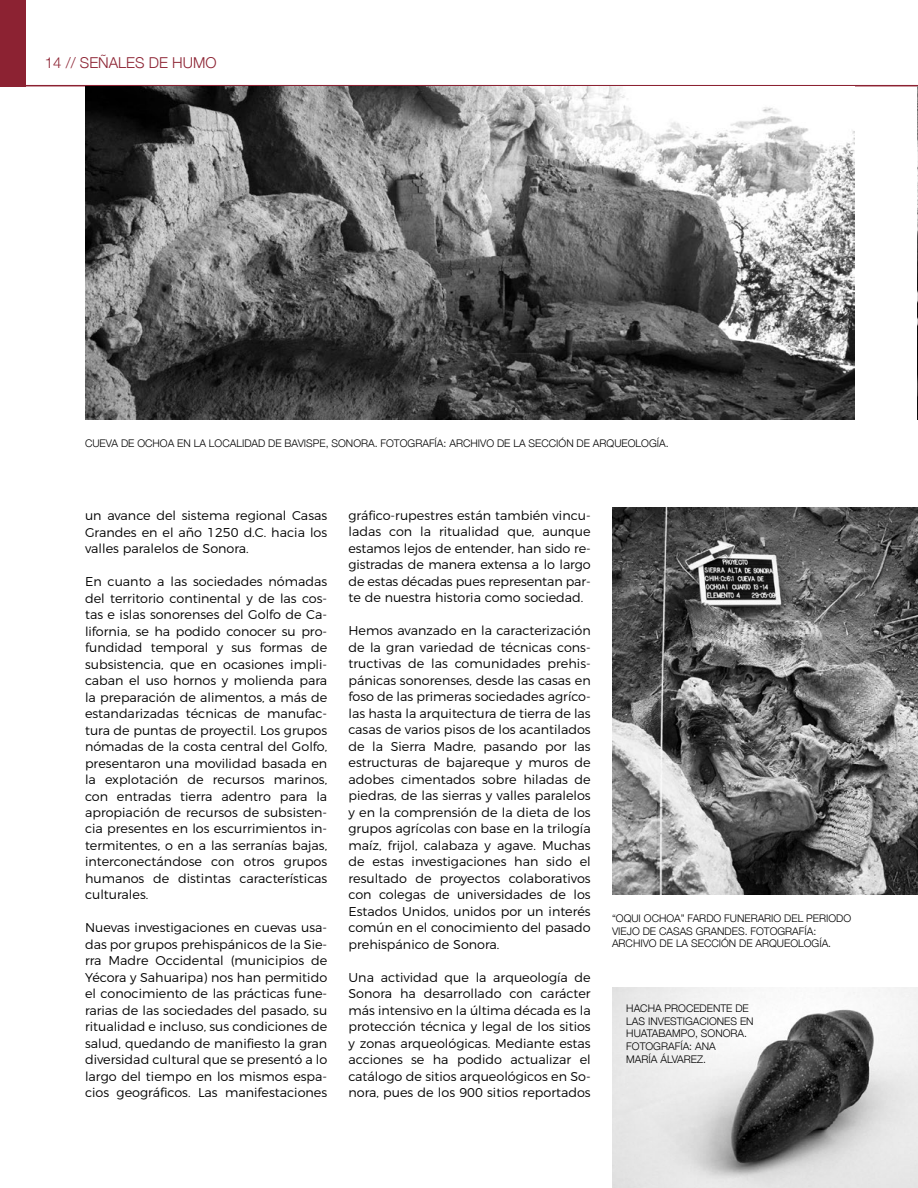
<style>
.page{position:relative;width:918px;height:1188px;background:#fff}
.page>*{position:absolute;margin:0;border:0;box-sizing:border-box;transform-origin:0 0}
.t1{font:300 15px "Helvetica Neue";color:#8c2232}
.t2{font:300 12.75px/16.5px "Montserrat";color:#000;text-align:justify}
.t3{font:300 10.5px/12.6px "Helvetica Neue";color:#000}
</style>
<div class="page">
<div style="left:0;top:0;width:26px;height:86px;background:#8c2232"></div>
<hr style="left:0;top:85px;width:918px;height:1px;background:#8c2232">
<img style="left:85px;top:86px;width:769px;height:333px">
<img style="left:612px;top:508px;width:306px;height:387px">
<img style="left:612px;top:988px;width:306px;height:200px">
<img style="left:917px;top:86px;width:1px;height:333px">
<p class="t1" style="left:45px;top:50px;width:173px">14 // SEÑALES DE HUMO</p>
<p class="t3" style="left:85px;top:436px;width:585px">CUEVA DE OCHOA EN LA LOCALIDAD DE BAVISPE, SONORA. FOTOGRAFÍA: ARCHIVO DE LA SECCIÓN DE ARQUEOLOGÍA.</p>
<p class="t2" style="left:85px;top:506px;width:244px">un avance del sistema regional Casas Grandes en el año 1250 d.C. hacia los valles paralelos de Sonora.</p>
<p class="t2" style="left:85px;top:572px;width:244px">En cuanto a las sociedades nómadas del territorio continental y de las cos&shy;tas e islas sonorenses del Golfo de Ca&shy;lifornia, se ha podido conocer su pro&shy;fundidad temporal y sus formas de subsistencia, que en ocasiones impli&shy;caban el uso hornos y molienda para la preparación de alimentos, a más de estandarizadas técnicas de manufac&shy;tura de puntas de proyectil. Los grupos nómadas de la costa central del Golfo, presentaron una movilidad basada en la explotación de recursos marinos, con entradas tierra adentro para la apropiación de recursos de subsisten&shy;cia presentes en los escurrimientos in&shy;termitentes, o en a las serranías bajas, interconectándose con otros grupos humanos de distintas características culturales.</p>
<p class="t2" style="left:85px;top:919px;width:244px">Nuevas investigaciones en cuevas usa&shy;das por grupos prehispánicos de la Sie&shy;rra Madre Occidental (municipios de Yécora y Sahuaripa) nos han permitido el conocimiento de las prácticas fune&shy;rarias de las sociedades del pasado, su ritualidad e incluso, sus condiciones de salud, quedando de manifiesto la gran diversidad cultural que se presentó a lo largo del tiempo en los mismos espa&shy;cios geográficos. Las manifestaciones</p>
<p class="t2" style="left:349px;top:506px;width:244px">gráfico-rupestres están también vincu&shy;ladas con la ritualidad que, aunque estamos lejos de entender, han sido re&shy;gistradas de manera extensa a lo largo de estas décadas pues representan par&shy;te de nuestra historia como sociedad.</p>
<p class="t2" style="left:349px;top:622px;width:244px">Hemos avanzado en la caracterización de la gran variedad de técnicas cons&shy;tructivas de las comunidades prehis&shy;pánicas sonorenses, desde las casas en foso de las primeras sociedades agríco&shy;las hasta la arquitectura de tierra de las casas de varios pisos de los acantilados de la Sierra Madre, pasando por las estructuras de bajareque y muros de adobes cimentados sobre hiladas de piedras, de las sierras y valles paralelos y en la comprensión de la dieta de los grupos agrícolas con base en la trilogía maíz, frijol, calabaza y agave. Muchas de estas investigaciones han sido el resultado de proyectos colaborativos con colegas de universidades de los Estados Unidos, unidos por un interés común en el conocimiento del pasado prehispánico de Sonora.</p>
<p class="t2" style="left:349px;top:968px;width:244px">Una actividad que la arqueología de Sonora ha desarrollado con carácter más intensivo en la última década es la protección técnica y legal de los sitios y zonas arqueológicas. Mediante estas acciones se ha podido actualizar el catálogo de sitios arqueológicos en So&shy;nora, pues de los 900 sitios reportados</p>
<p class="t3" style="left:612px;top:911px;width:241px">“OQUI OCHOA” FARDO FUNERARIO DEL PERIODO<br>VIEJO DE CASAS GRANDES. FOTOGRAFÍA:<br>ARCHIVO DE LA SECCIÓN DE ARQUEOLOGÍA.</p>
<p class="t3" style="left:626px;top:1001px;width:129px">HACHA PROCEDENTE DE<br>LAS INVESTIGACIONES EN<br>HUATABAMPO, SONORA.<br>FOTOGRAFÍA: ANA<br>MARÍA ÁLVAREZ.</p>
</div>
